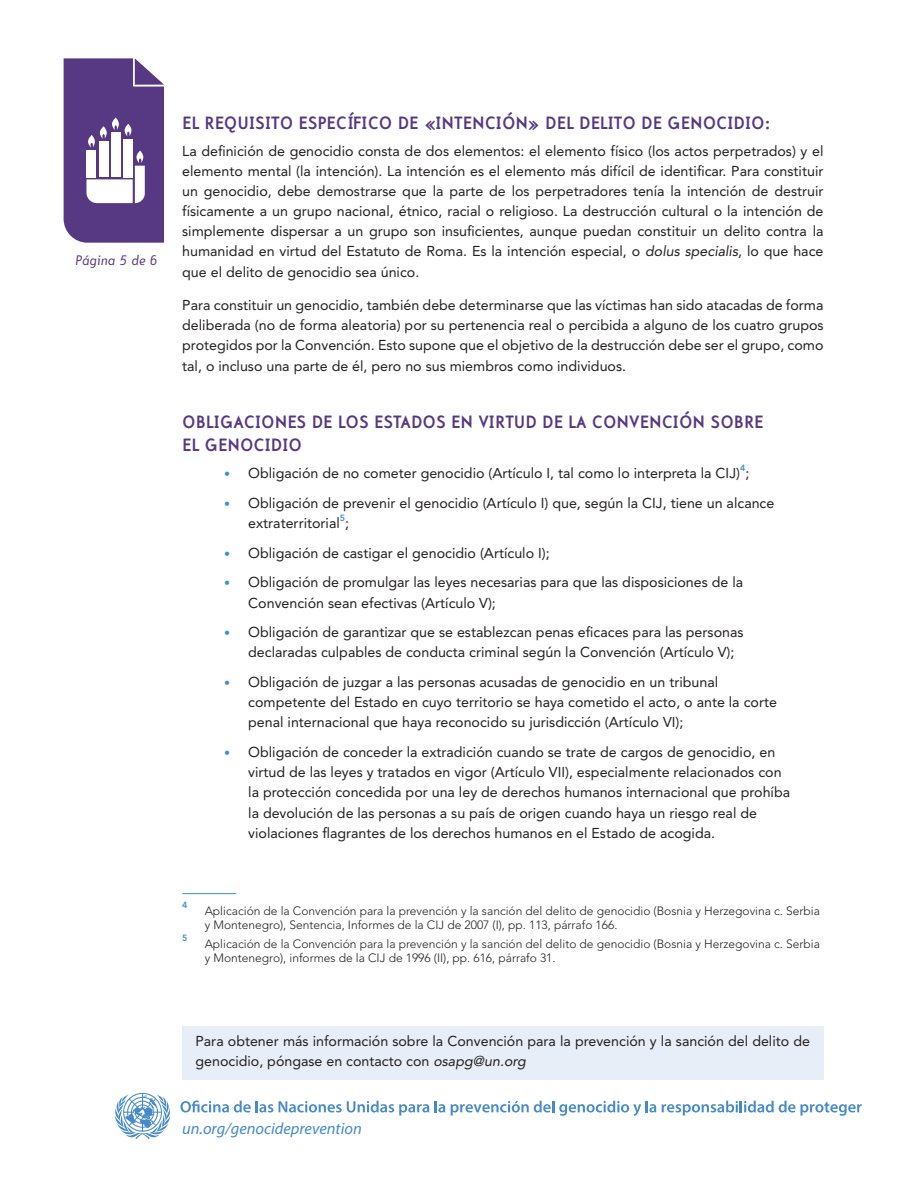
<style>
.page{position:relative;width:918px;height:1188px;background:#fff}
.page>*{position:absolute;margin:0;border:0;box-sizing:border-box;transform-origin:0 0}
.Crosshead{font:700 19.5px/23.4px "Mercury";color:#563982}
.t1{font:italic 16.35px "Myriad Pro";color:#468ac9}
.t2{font:italic 15px "Mercury";color:#563982}
.body-SP{font:14.25px/20.1px "Avenir LT Std";color:#231f20}
.footnote_para{font:300 12px/14.4px "Avenir LT Std";color:#231f20}
.footnote_para-2{font:800 9px "Avenir LT Std";color:#3f90cd}
.s1{font-style:italic}
.s2{font-size:12px;color:#3f90cd}
</style>
<div class="page">
<svg style="left:64px;top:58px;width:100px;height:185px"></svg>
<div style="left:99px;top:142px;width:9px;height:35px;background:#fff"></div>
<div style="left:123px;top:139px;width:10px;height:38px;background:#fff"></div>
<hr style="left:182px;top:893px;width:54px;height:1px;background:#3f90cd">
<div style="left:182px;top:1026px;width:642px;height:54px;background:#e7eef8"></div>
<svg style="left:115px;top:1093px;width:55px;height:46px"></svg>
<svg style="left:181px;top:1101px;width:92px;height:12px"></svg>
<svg style="left:279px;top:1101px;width:150px;height:15px"></svg>
<svg style="left:435px;top:1101px;width:10px;height:12px"></svg>
<svg style="left:451px;top:1101px;width:205px;height:15px"></svg>
<svg style="left:662px;top:1101px;width:200px;height:15px"></svg>
<p class="t2" style="left:75px;top:251px;width:84px">Página 5 de 6</p>
<p class="Crosshead" style="left:182px;top:111px;width:589px">EL REQUISITO ESPECÍFICO DE «INTENCIÓN» DEL DELITO DE GENOCIDIO:</p>
<p class="body-SP" style="left:182px;top:141px;width:643px;text-align:justify">La definición de genocidio consta de dos elementos: el elemento físico (los actos perpetrados) y el elemento mental (la intención). La intención es el elemento más difícil de identificar. Para constituir un genocidio, debe demostrarse que la parte de los perpetradores tenía la intención de destruir físicamente a un grupo nacional, étnico, racial o religioso. La destrucción cultural o la intención de simplemente dispersar a un grupo son insuficientes, aunque puedan constituir un delito contra la humanidad en virtud del Estatuto de Roma. Es la intención especial, o <span class="s1">dolus specialis</span>, lo que hace que el delito de genocidio sea único.</p>
<p class="body-SP" style="left:182px;top:295px;width:643px;text-align:justify">Para constituir un genocidio, también debe determinarse que las víctimas han sido atacadas de forma deliberada (no de forma aleatoria) por su pertenencia real o percibida a alguno de los cuatro grupos protegidos por la Convención. Esto supone que el objetivo de la destrucción debe ser el grupo, como tal, o incluso una parte de él, pero no sus miembros como individuos.</p>
<p class="Crosshead" style="left:182px;top:410px;width:583px">OBLIGACIONES DE LOS ESTADOS EN VIRTUD DE LA CONVENCIÓN SOBRE<br>EL GENOCIDIO</p>
<p class="body-SP" style="left:224px;top:463px;width:527px"><span class="s2">•</span> Obligación de no cometer genocidio (Artículo I, tal como lo interpreta la CIJ) ;</p>
<p class="footnote_para-2" style="left:740px;top:463px;width:7px">4</p>
<p class="body-SP" style="left:248px;top:493px;width:528px;text-indent:-24px"><span class="s2">•</span> Obligación de prevenir el genocidio (Artículo I) que, según la CIJ, tiene un alcance extraterritorial ;</p>
<p class="footnote_para-2" style="left:340px;top:513px;width:7px">5</p>
<p class="body-SP" style="left:224px;top:543px;width:327px"><span class="s2">•</span> Obligación de castigar el genocidio (Artículo I);</p>
<p class="body-SP" style="left:248px;top:573px;width:496px;text-indent:-24px"><span class="s2">•</span> Obligación de promulgar las leyes necesarias para que las disposiciones de la<br>Convención sean efectivas (Artículo V);</p>
<p class="body-SP" style="left:248px;top:622px;width:497px;text-indent:-24px"><span class="s2">•</span> Obligación de garantizar que se establezcan penas eficaces para las personas declaradas culpables de conducta criminal según la Convención (Artículo V);</p>
<p class="body-SP" style="left:248px;top:672px;width:530px;text-indent:-24px"><span class="s2">•</span> Obligación de juzgar a las personas acusadas de genocidio en un tribunal competente del Estado en cuyo territorio se haya cometido el acto, o ante la corte penal internacional que haya reconocido su jurisdicción (Artículo VI);</p>
<p class="body-SP" style="left:248px;top:742px;width:543px;text-indent:-24px"><span class="s2">•</span> Obligación de conceder la extradición cuando se trate de cargos de genocidio, en virtud de las leyes y tratados en vigor (Artículo VII), especialmente relacionados con la protección concedida por una ley de derechos humanos internacional que prohíba la devolución de las personas a su país de origen cuando haya un riesgo real de violaciones flagrantes de los derechos humanos en el Estado de acogida.</p>
<p class="footnote_para-2" style="left:182px;top:900px;width:7px">4</p>
<p class="footnote_para-2" style="left:182px;top:933px;width:7px">5</p>
<p class="footnote_para" style="left:205px;top:903px;width:617px">Aplicación de la Convención para la prevención y la sanción del delito de genocidio (Bosnia y Herzegovina c. Serbia y Montenegro), Sentencia, Informes de la CIJ de 2007 (I), pp. 113, párrafo 166.</p>
<p class="footnote_para" style="left:205px;top:937px;width:617px">Aplicación de la Convención para la prevención y la sanción del delito de genocidio (Bosnia y Herzegovina c. Serbia y Montenegro), informes de la CIJ de 1996 (II), pp. 616, párrafo 31.</p>
<p class="body-SP" style="left:195px;top:1031px;width:616px">Para obtener más información sobre la Convención para la prevención y la sanción del delito de genocidio, póngase en contacto con <span class="s1">osapg@un.org</span></p>
<p class="t1" style="left:182px;top:1119px;width:181px">un.org/genocideprevention</p>
</div>
